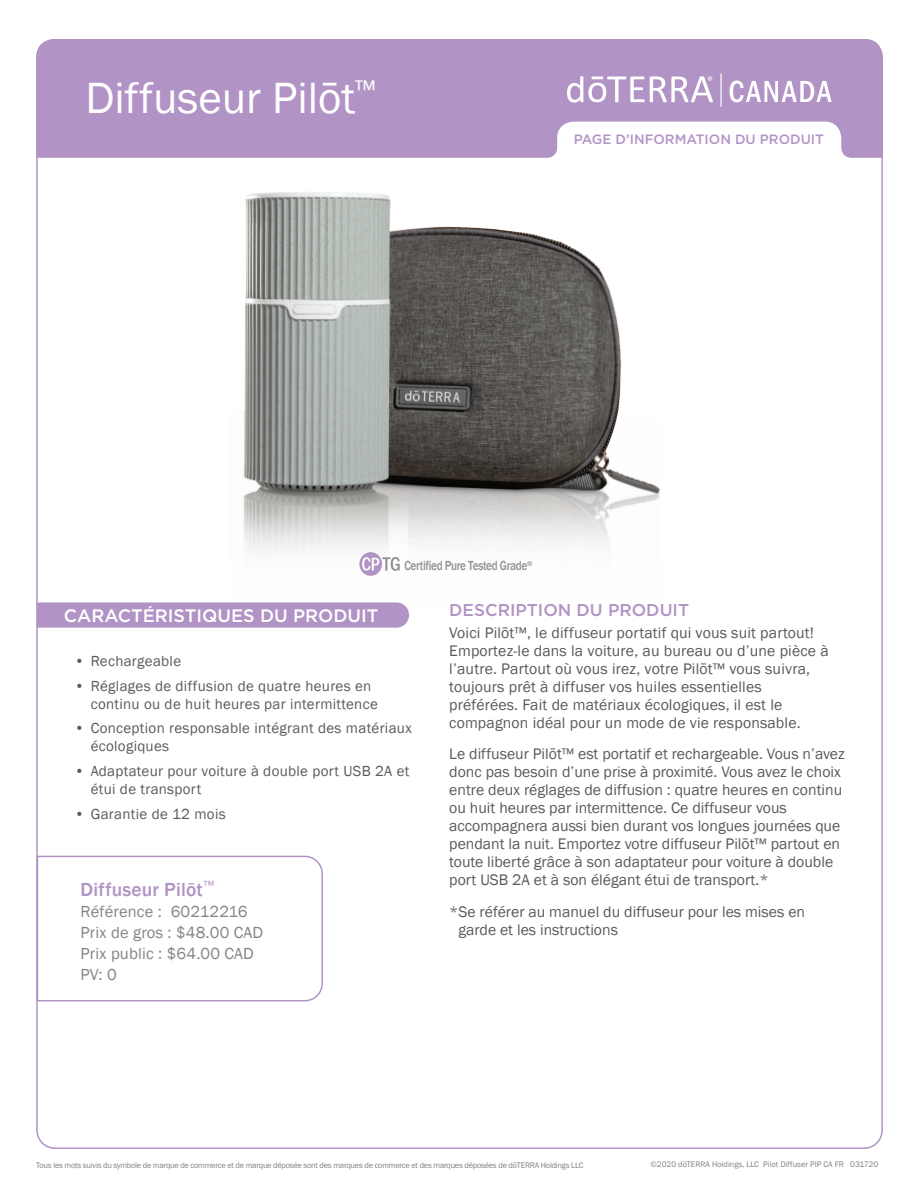
<style>
.page{position:relative;width:918px;height:1188px;background:#fff}
.page>*{position:absolute;margin:0;border:0;box-sizing:border-box;transform-origin:0 0}
.t1{font:45px "Franklin Gothic";color:#fff}
.t2{font:500 19.5px "Franklin Gothic";letter-spacing:.01em;color:#b194c5}
.t3{font:500 18px "Gotham";color:#fff}
.t4{font:500 17.1px "Gotham";color:#b194c5}
.t5{font:16.5px/21px "Franklin Gothic";letter-spacing:.01em;color:#828487}
.t6{font:15.75px/18px "Franklin Gothic";color:#5a5a5d}
.t7{font:15px/18px "Franklin Gothic";letter-spacing:.02em;color:#5a5a5d}
.t8{font:500 13.5px "Gotham";color:#b194c5}
.t9{font:500 13.5px "Franklin Gothic";letter-spacing:-.03em;color:#919295;scale:.83 1}
.t10{font:8.25px "Franklin Gothic";letter-spacing:-.025em;color:#808285}
.t11{font:8.25px "Franklin Gothic";color:#808285}
</style>
<div class="page">
<img style="left:243px;top:192px;width:417px;height:360px">
<svg style="left:36px;top:39px;width:847px;height:119px;background:#b99fcb"></svg>
<svg style="left:730px;top:81px;width:102px;height:21px"></svg>
<svg style="left:567px;top:76px;width:146px;height:27px"></svg>
<hr style="left:720px;top:73px;width:2px;height:34px;background:#fff">
<svg style="left:359px;top:552px;width:41px;height:24px"></svg>
<svg style="left:37px;top:602px;width:372px;height:26px;background:#b397c7"></svg>
<svg style="left:36px;top:855px;width:287px;height:147px"></svg>
<h1 class="t1" style="left:85px;top:70px;width:292px">Diffuseur Pilōt<sup>™</sup></h1>
<p class="t8" style="left:574px;top:131px;width:252px">PAGE D’INFORMATION DU PRODUIT</p>
<p class="t9" style="left:404px;top:557px;width:156px">Certified Pure Tested Grade<sup>®</sup></p>
<p class="t3" style="left:64px;top:604px;width:316px">CARACTÉRISTIQUES DU PRODUIT</p>
<p class="t7" style="left:75px;top:652px;width:108px">• Rechargeable</p>
<p class="t7" style="left:91px;top:677px;width:289px;text-indent:-16px">• Réglages de diffusion de quatre heures en continu ou de huit heures par intermittence</p>
<p class="t7" style="left:91px;top:720px;width:322px;text-indent:-16px">• Conception responsable intégrant des matériaux écologiques</p>
<p class="t7" style="left:91px;top:763px;width:320px;text-indent:-16px">• Adaptateur pour voiture à double port USB 2A et étui de transport</p>
<p class="t7" style="left:75px;top:805px;width:153px">• Garantie de 12 mois</p>
<p class="t2" style="left:81px;top:877px;width:135px">Diffuseur Pilōt<sup>™</sup></p>
<p class="t5" style="left:81px;top:901px;width:184px">Référence : 60212216<br>Prix de gros : $48.00 CAD<br>Prix public : $64.00 CAD<br>PV: 0</p>
<p class="t4" style="left:449px;top:599px;width:241px">DESCRIPTION DU PRODUIT</p>
<p class="t6" style="left:449px;top:624px;width:381px">Voici Pilōt™, le diffuseur portatif qui vous suit partout!<br>Emportez-le dans la voiture, au bureau ou d’une pièce à l’autre. Partout où vous irez, votre Pilōt™ vous suivra, toujours prêt à diffuser vos huiles essentielles préférées. Fait de matériaux écologiques, il est le compagnon idéal pour un mode de vie responsable.</p>
<p class="t6" style="left:449px;top:745px;width:397px">Le diffuseur Pilōt™ est portatif et rechargeable. Vous n’avez donc pas besoin d’une prise à proximité. Vous avez le choix entre deux réglages de diffusion : quatre heures en continu ou huit heures par intermittence. Ce diffuseur vous accompagnera aussi bien durant vos longues journées que pendant la nuit. Emportez votre diffuseur Pilōt™ partout en toute liberté grâce à son adaptateur pour voiture à double port USB 2A et à son élégant étui de transport.*</p>
<p class="t6" style="left:459px;top:903px;width:348px;text-indent:-9px">*Se référer au manuel du diffuseur pour les mises en garde et les instructions</p>
<p class="t10" style="left:36px;top:1160px;width:549px">Tous les mots suivis du symbole de marque de commerce et de marque déposée sont des marques de commerce et des marques déposées de dōTERRA Holdings LLC</p>
<p class="t11" style="left:650px;top:1159px;width:229px">©2020 dōTERRA Holdings, LLC Pilot Diffuser PIP CA FR 031720</p>
</div>
